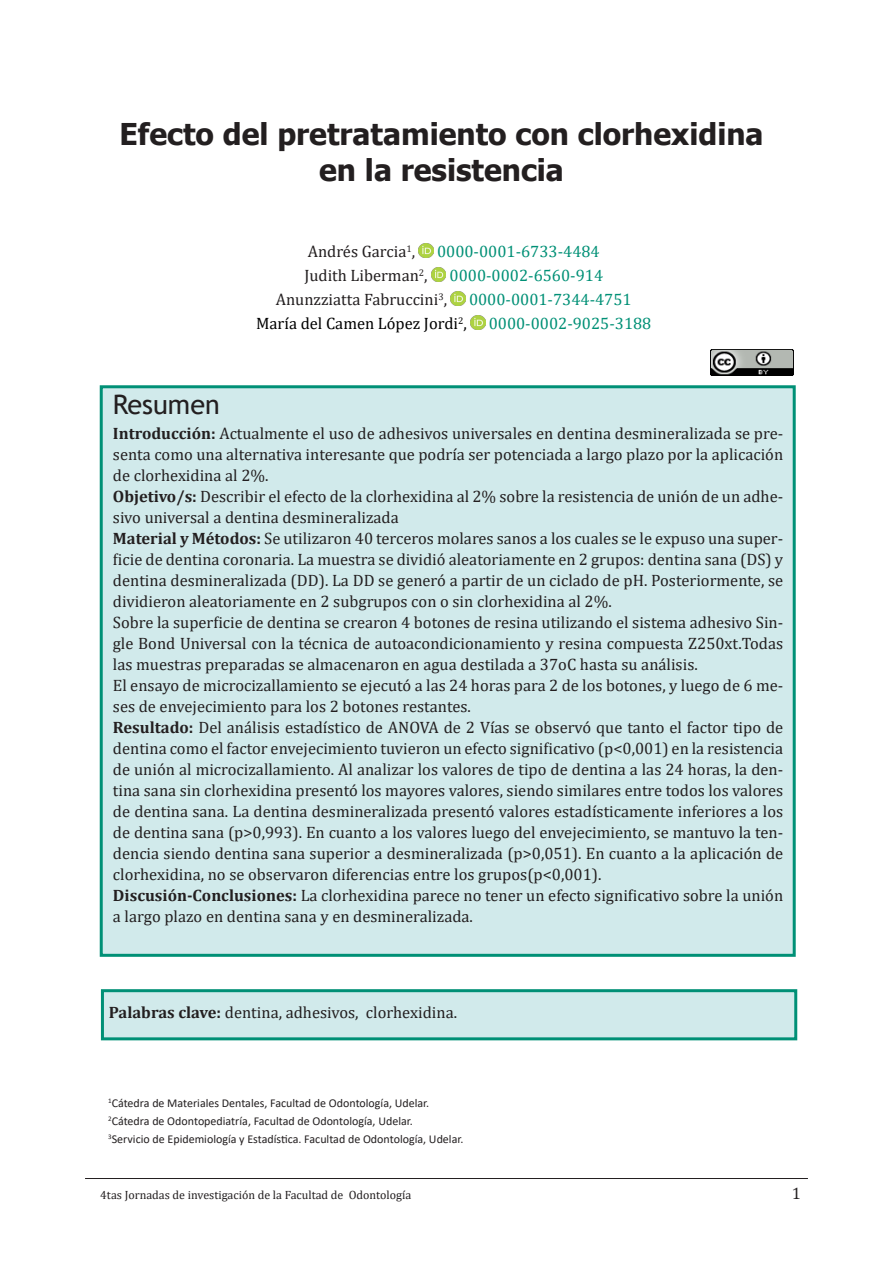
<style>
.page{position:relative;width:893px;height:1263px;background:#fff}
.page>*{position:absolute;margin:0;border:0;box-sizing:border-box;transform-origin:0 0}
.t1{font:700 30px/36px "Tahoma";color:#231f20;text-align:center}
.t2{font:27px "Trebuchet MS";color:#231f20}
.t3{font:16.5px/21px "Cambria";color:#231f20;text-align:justify}
.t4{font:16.5px "Cambria";color:#009076}
.t5{font:16.5px "Cambria";color:#000}
.t6{font:12px "Calibri";color:#231f20}
.t7{font:12px "Cambria";color:#231f20}
.s1{font-weight:700}
</style>
<div class="page">
<hr style="left:85px;top:1178px;width:723px;height:1px;background:#231f20">
<img style="left:419px;top:244px;width:14px;height:13px">
<img style="left:431px;top:268px;width:15px;height:13px">
<img style="left:451px;top:292px;width:14px;height:13px">
<img style="left:470px;top:316px;width:15px;height:13px">
<img style="left:711px;top:349px;width:83px;height:26px">
<div style="left:100px;top:385px;width:696px;height:572px;background:#d1eaeb;border:3px solid #009076"></div>
<div style="left:101px;top:989px;width:696px;height:51px;background:#d1eaeb;border:3px solid #009076"></div>
<p class="t1" style="left:120px;top:117px;width:645px">Efecto del pretratamiento con clorhexidina en la resistencia</p>
<p class="t3" style="left:308px;top:241px;width:109px">Andrés Garcia<sup>1</sup>,</p>
<p class="t4" style="left:437px;top:242px;width:164px">0000-0001-6733-4484</p>
<p class="t3" style="left:304px;top:265px;width:125px">Judith Liberman<sup>2</sup>,</p>
<p class="t4" style="left:450px;top:266px;width:155px">0000-0002-6560-914</p>
<p class="t3" style="left:276px;top:289px;width:173px">Anunzziatta Fabruccini<sup>3</sup>,</p>
<p class="t4" style="left:469px;top:290px;width:164px">0000-0001-7344-4751</p>
<p class="t5" style="left:256px;top:314px;width:212px">María del Camen López Jordi<sup>2</sup>,</p>
<p class="t4" style="left:489px;top:314px;width:164px">0000-0002-9025-3188</p>
<p class="t2" style="left:113px;top:387px;width:108px">Resumen</p>
<p class="t3" style="left:113px;top:423px;width:672px"><span class="s1">Introducción:</span> Actualmente el uso de adhesivos universales en dentina desmineralizada se pre&shy;senta como una alternativa interesante que podría ser potenciada a largo plazo por la aplicación de clorhexidina al 2%.</p>
<p class="t3" style="left:113px;top:486px;width:672px"><span class="s1">Objetivo/s:</span> Describir el efecto de la clorhexidina al 2% sobre la resistencia de unión de un adhe&shy;sivo universal a dentina desmineralizada</p>
<p class="t3" style="left:113px;top:528px;width:672px"><span class="s1">Material y Métodos:</span> Se utilizaron 40 terceros molares sanos a los cuales se le expuso una super&shy;ficie de dentina coronaria. La muestra se dividió aleatoriamente en 2 grupos: dentina sana (DS) y dentina desmineralizada (DD). La DD se generó a partir de un ciclado de pH. Posteriormente, se dividieron aleatoriamente en 2 subgrupos con o sin clorhexidina al 2%.</p>
<p class="t3" style="left:113px;top:612px;width:672px">Sobre la superficie de dentina se crearon 4 botones de resina utilizando el sistema adhesivo Sin&shy;gle Bond Universal con la técnica de autoacondicionamiento y resina compuesta Z250xt.Todas las muestras preparadas se almacenaron en agua destilada a 37oC hasta su análisis.</p>
<p class="t3" style="left:113px;top:675px;width:672px">El ensayo de microcizallamiento se ejecutó a las 24 horas para 2 de los botones, y luego de 6 me&shy;ses de envejecimiento para los 2 botones restantes.</p>
<p class="t3" style="left:113px;top:717px;width:672px"><span class="s1">Resultado:</span> Del análisis estadístico de ANOVA de 2 Vías se observó que tanto el factor tipo de dentina como el factor envejecimiento tuvieron un efecto significativo (p&lt;0,001) en la resistencia de unión al microcizallamiento. Al analizar los valores de tipo de dentina a las 24 horas, la den&shy;tina sana sin clorhexidina presentó los mayores valores, siendo similares entre todos los valores de dentina sana. La dentina desmineralizada presentó valores estadísticamente inferiores a los de dentina sana (p&gt;0,993). En cuanto a los valores luego del envejecimiento, se mantuvo la ten&shy;dencia siendo dentina sana superior a desmineralizada (p&gt;0,051). En cuanto a la aplicación de clorhexidina, no se observaron diferencias entre los grupos(p&lt;0,001).</p>
<p class="t3" style="left:113px;top:885px;width:672px"><span class="s1">Discusión-Conclusiones:</span> La clorhexidina parece no tener un efecto significativo sobre la unión a largo plazo en dentina sana y en desmineralizada.</p>
<p class="t3" style="left:109px;top:1001px;width:350px"><span class="s1">Palabras clave:</span> dentina, adhesivos, clorhexidina.</p>
<p class="t6" style="left:108px;top:1095px;width:323px"><sup>1</sup>Cátedra de Materiales Dentales, Facultad de Odontología, Udelar.</p>
<p class="t6" style="left:108px;top:1113px;width:306px"><sup>2</sup>Cátedra de Odontopediatría, Facultad de Odontología, Udelar.</p>
<p class="t6" style="left:108px;top:1131px;width:357px"><sup>3</sup>Servicio de Epidemiología y Estadística. Facultad de Odontología, Udelar.</p>
<p class="t7" style="left:100px;top:1188px;width:313px">4tas Jornadas de investigación de la Facultad de Odontología</p>
<p class="t3" style="left:792px;top:1183px;width:11px">1</p>
</div>
